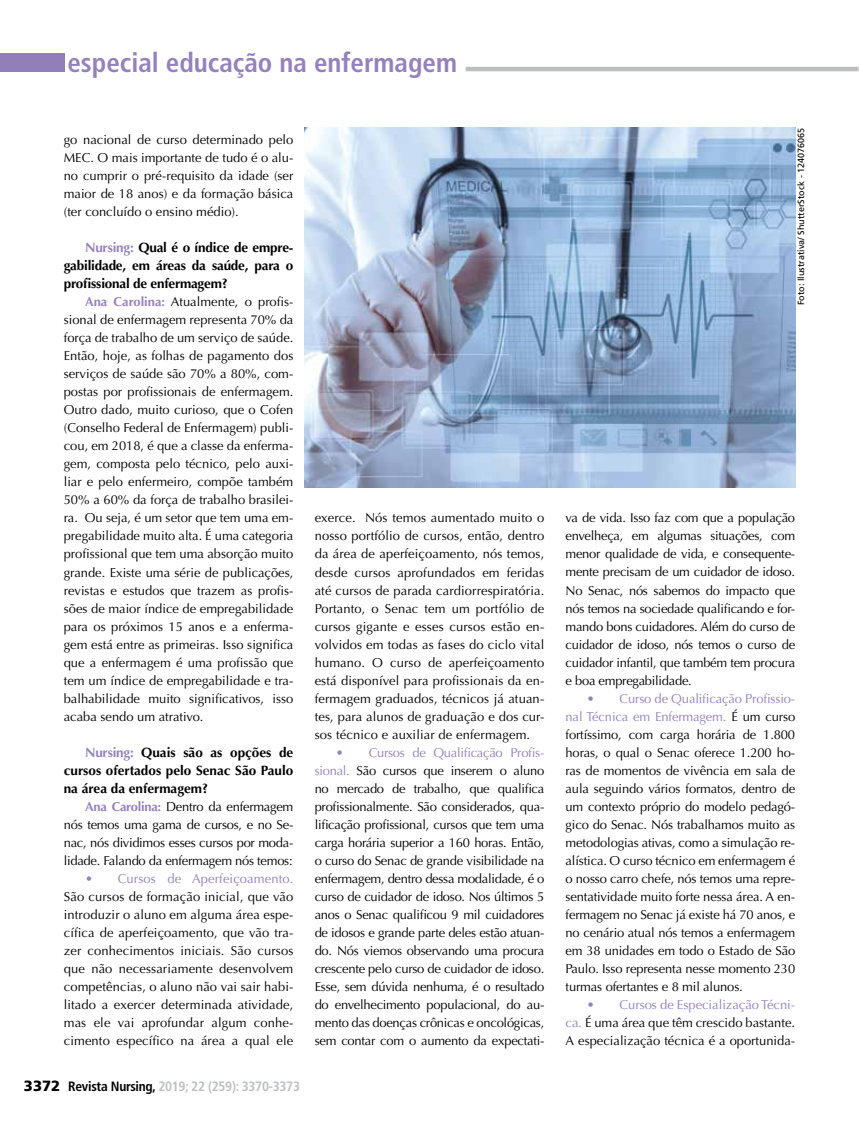
<style>
.page{position:relative;width:859px;height:1132px;background:#fff}
.page>*{position:absolute;margin:0;border:0;box-sizing:border-box;transform-origin:0 0}
.t1{font:700 condensed 27px "Frutiger LT Std";color:#9581bc}
.t2{font:700 13.5px/18px "Optima LT Std";letter-spacing:-.015em;color:#000;text-align:justify}
.t3{font:700 condensed 13.5px "Frutiger LT Std";letter-spacing:-.02em;color:#bcbec0}
.t4{font:12.9px/18px "Optima LT Std";color:#000;text-align:justify}
.t5{font:9px "Frutiger LT Std";color:#000}
.s1{color:#9581bc}
.s2{font-weight:700;color:#9581bc}
.s3{font-weight:900;font-stretch:normal;font-size:14.85px;color:#000}
.s4{color:#000}
</style>
<div class="page">
<div style="left:0;top:53px;width:67px;height:21px;background:#000;opacity:.03"></div>
<hr style="left:466px;top:67px;width:392px;height:4px;background:#bcbec0">
<img style="left:304px;top:128px;width:491px;height:360px">
<h1 class="t1" style="left:67px;top:47px;width:391px">especial educação na enfermagem</h1>
<p class="t4" style="left:64px;top:131px;width:231px">go nacional de curso determinado pelo MEC. O mais importante de tudo é o alu&shy;no cumprir o pré-requisito da idade (ser maior de 18 anos) e da formação básica (ter concluído o ensino médio).</p>
<p class="t2" style="left:64px;top:239px;width:231px;text-indent:21px"><span class="s1">Nursing:</span> Qual é o índice de empre&shy;gabilidade, em áreas da saúde, para o profissional de enfermagem?</p>
<p class="t4" style="left:64px;top:293px;width:231px;text-indent:21px"><span class="s2">Ana Carolina:</span> Atualmente, o profis&shy;sional de enfermagem representa 70% da força de trabalho de um serviço de saúde.<br>Então, hoje, as folhas de pagamento dos serviços de saúde são 70% a 80%, com&shy;postas por profissionais de enfermagem.<br>Outro dado, muito curioso, que o Cofen (Conselho Federal de Enfermagem) publi&shy;cou, em 2018, é que a classe da enferma&shy;gem, composta pelo técnico, pelo auxi&shy;liar e pelo enfermeiro, compõe também 50% a 60% da força de trabalho brasilei&shy;ra. Ou seja, é um setor que tem uma em&shy;pregabilidade muito alta. É uma categoria profissional que tem uma absorção muito grande. Existe uma série de publicações, revistas e estudos que trazem as profis&shy;sões de maior índice de empregabilidade para os próximos 15 anos e a enferma&shy;gem está entre as primeiras. Isso significa que a enfermagem é uma profissão que tem um índice de empregabilidade e tra&shy;balhabilidade muito significativos, isso acaba sendo um atrativo.</p>
<p class="t2" style="left:64px;top:743px;width:231px;text-indent:21px"><span class="s1">Nursing:</span> Quais são as opções de cursos ofertados pelo Senac São Paulo na área da enfermagem?</p>
<p class="t4" style="left:64px;top:797px;width:231px;text-indent:21px"><span class="s2">Ana Carolina:</span> Dentro da enfermagem nós temos uma gama de cursos, e no Se&shy;nac, nós dividimos esses cursos por moda&shy;lidade. Falando da enfermagem nós temos:</p>
<p class="t4" style="left:64px;top:869px;width:231px;text-indent:21px"><span class="s2">•</span> <span class="s1">Cursos de Aperfeiçoamento.<br></span>São cursos de formação inicial, que vão introduzir o aluno em alguma área espe&shy;cífica de aperfeiçoamento, que vão tra&shy;zer conhecimentos iniciais. São cursos que não necessariamente desenvolvem competências, o aluno não vai sair habi&shy;litado a exercer determinada atividade, mas ele vai aprofundar algum conhe&shy;cimento específico na área a qual ele</p>
<p class="t3" style="left:24px;top:1077px;width:277px"><span class="s3">3372</span> <span class="s4">Revista Nursing,</span> 2019; 22 (259): 3370-3373</p>
<p class="t4" style="left:315px;top:509px;width:231px">exerce. Nós temos aumentado muito o nosso portfólio de cursos, então, dentro da área de aperfeiçoamento, nós temos, desde cursos aprofundados em feridas até cursos de parada cardiorrespiratória.<br>Portanto, o Senac tem um portfólio de cursos gigante e esses cursos estão en&shy;volvidos em todas as fases do ciclo vital humano. O curso de aperfeiçoamento está disponível para profissionais da en&shy;fermagem graduados, técnicos já atuan&shy;tes, para alunos de graduação e dos cur&shy;sos técnico e auxiliar de enfermagem.</p>
<p class="t4" style="left:315px;top:743px;width:231px;text-indent:21px"><span class="s2">•</span> <span class="s1">Cursos de Qualificação Profis&shy;sional.</span> São cursos que inserem o aluno no mercado de trabalho, que qualifica profissionalmente. São considerados, qua&shy;lificação profissional, cursos que tem uma carga horária superior a 160 horas. Então, o curso do Senac de grande visibilidade na enfermagem, dentro dessa modalidade, é o curso de cuidador de idoso. Nos últimos 5 anos o Senac qualificou 9 mil cuidadores de idosos e grande parte deles estão atuan&shy;do. Nós viemos observando uma procura crescente pelo curso de cuidador de idoso.<br>Esse, sem dúvida nenhuma, é o resultado do envelhecimento populacional, do au&shy;mento das doenças crônicas e oncológicas, sem contar com o aumento da expectati-</p>
<p class="t5" style="left:796px;top:305px;width:179px;rotate:-90deg">Foto: Ilustrativa/ ShutterStock - 124076065</p>
<p class="t4" style="left:566px;top:509px;width:231px">va de vida. Isso faz com que a população envelheça, em algumas situações, com menor qualidade de vida, e consequente&shy;mente precisam de um cuidador de idoso.<br>No Senac, nós sabemos do impacto que nós temos na sociedade qualificando e for&shy;mando bons cuidadores. Além do curso de cuidador de idoso, nós temos o curso de cuidador infantil, que também tem procura e boa empregabilidade.</p>
<p class="t4" style="left:566px;top:689px;width:231px;text-indent:21px"><span class="s2">•</span> <span class="s1">Curso de Qualificação Profissio&shy;nal Técnica em Enfermagem.</span> É um curso fortíssimo, com carga horária de 1.800 horas, o qual o Senac oferece 1.200 ho&shy;ras de momentos de vivência em sala de aula seguindo vários formatos, dentro de um contexto próprio do modelo pedagó&shy;gico do Senac. Nós trabalhamos muito as metodologias ativas, como a simulação re&shy;alística. O curso técnico em enfermagem é o nosso carro chefe, nós temos uma repre&shy;sentatividade muito forte nessa área. A en&shy;fermagem no Senac já existe há 70 anos, e no cenário atual nós temos a enfermagem em 38 unidades em todo o Estado de São Paulo. Isso representa nesse momento 230 turmas ofertantes e 8 mil alunos.</p>
<p class="t4" style="left:566px;top:995px;width:231px;text-indent:21px"><span class="s2">•</span> <span class="s1">Cursos de Especialização Técni&shy;ca.</span> É uma área que têm crescido bastante.<br>A especialização técnica é a oportunida-</p>
</div>
